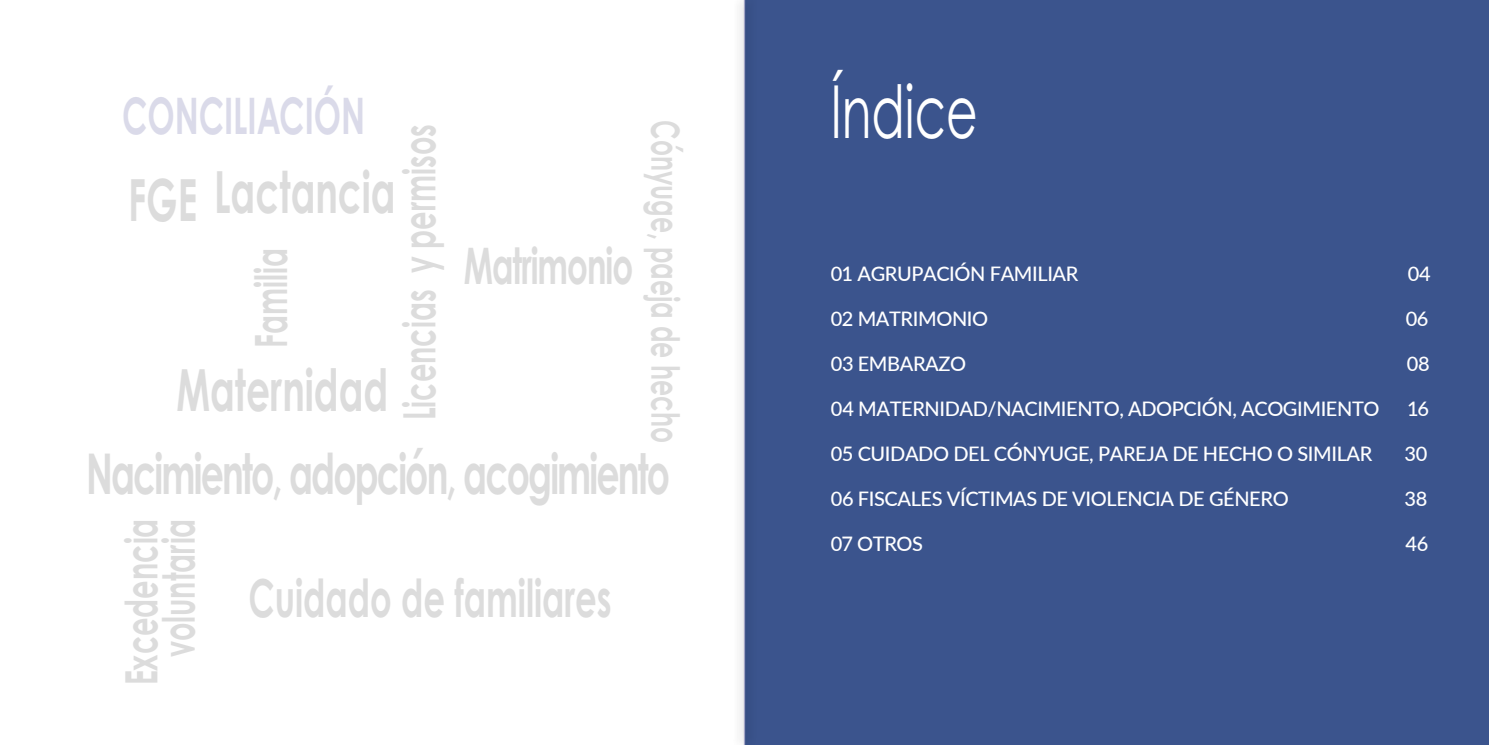
<style>
.page{position:relative;width:1489px;height:745px;background:#fff}
.page>*{position:absolute;margin:0;border:0;box-sizing:border-box;transform-origin:0 0}
.t1{font:73.12px "Century Gothic Pro";color:#fff;scale:.67 1}
.t2{font:700 58.12px "Century Gothic Pro";color:#dcdcdc;scale:.65 1}
.t3{font:700 56.25px "Century Gothic Pro";letter-spacing:-.05em;color:#dcdcdc;scale:.65 1}
.t4{font:700 52.25px "Century Gothic Pro";color:#dcdcdc;scale:.65 1}
.t5{font:700 50.38px "Century Gothic Pro";color:#dadae9;scale:.65 1}
.t6{font:700 50.38px "Century Gothic Pro";letter-spacing:-.03em;color:#dcdcdc;scale:.65 1}
.t7{font:700 44.62px/37.5px "Century Gothic Pro";color:#dcdcdc;text-align:right;scale:.65 1}
.t8{font:700 38.75px "Century Gothic Pro";color:#dcdcdc;scale:.65 1}
.t9{font:500 20px "Lato";letter-spacing:-.02em;color:#fff}
</style>
<div class="page">
<div style="left:745px;top:0;width:743px;height:744px;background:#3b548d"></div>
<div style="left:731px;top:0;width:25px;height:744px;background:#000;opacity:.75"></div>
<hr style="left:743px;top:0;width:2px;height:744px;background:#a2a5c6">
<h3 class="t5" style="left:122px;top:84px;width:375px">CONCILIACIÓN</h3>
<h3 class="t8" style="left:689px;top:120px;width:498px;rotate:90deg">Cónyuge, paeja de hecho</h3>
<h3 class="t7" style="left:400px;top:420px;width:456px;rotate:-90deg">Licencias y permisos</h3>
<h2 class="t2" style="left:214px;top:155px;width:281px">Lactancia</h2>
<h3 class="t7" style="left:251px;top:348px;width:155px;rotate:-90deg">Familia</h3>
<h2 class="t2" style="left:176px;top:353px;width:327px">Maternidad</h2>
<h3 class="t3" style="left:86px;top:437px;width:899px">Nacimiento, adopción, acogimiento</h3>
<h2 class="t2" style="left:128px;top:163px;width:108px">FGE</h2>
<h3 class="t6" style="left:464px;top:234px;width:262px">Matrimonio</h3>
<h3 class="t7" style="left:122px;top:685px;width:258px;rotate:-90deg">Excedencia voluntaria</h3>
<h3 class="t4" style="left:248px;top:564px;width:560px">Cuidado de familiares</h3>
<h1 class="t1" style="left:830px;top:67px;width:221px">Índice</h1>
<p class="t9" style="left:830px;top:259px;width:249px">01 AGRUPACIÓN FAMILIAR</p>
<p class="t9" style="left:1407px;top:259px;width:25px">04</p>
<p class="t9" style="left:830px;top:304px;width:159px">02 MATRIMONIO</p>
<p class="t9" style="left:1405px;top:304px;width:24px">06</p>
<p class="t9" style="left:830px;top:349px;width:137px">03 EMBARAZO</p>
<p class="t9" style="left:1406px;top:349px;width:25px">08</p>
<p class="t9" style="left:830px;top:394px;width:550px">04 MATERNIDAD/NACIMIENTO, ADOPCIÓN, ACOGIMIENTO</p>
<p class="t9" style="left:1406px;top:394px;width:24px">16</p>
<p class="t9" style="left:830px;top:439px;width:543px">05 CUIDADO DEL CÓNYUGE, PAREJA DE HECHO O SIMILAR</p>
<p class="t9" style="left:1404px;top:439px;width:24px">30</p>
<p class="t9" style="left:830px;top:484px;width:459px">06 FISCALES VÍCTIMAS DE VIOLENCIA DE GÉNERO</p>
<p class="t9" style="left:1404px;top:484px;width:24px">38</p>
<p class="t9" style="left:830px;top:529px;width:94px">07 OTROS</p>
<p class="t9" style="left:1405px;top:529px;width:24px">46</p>
</div>
